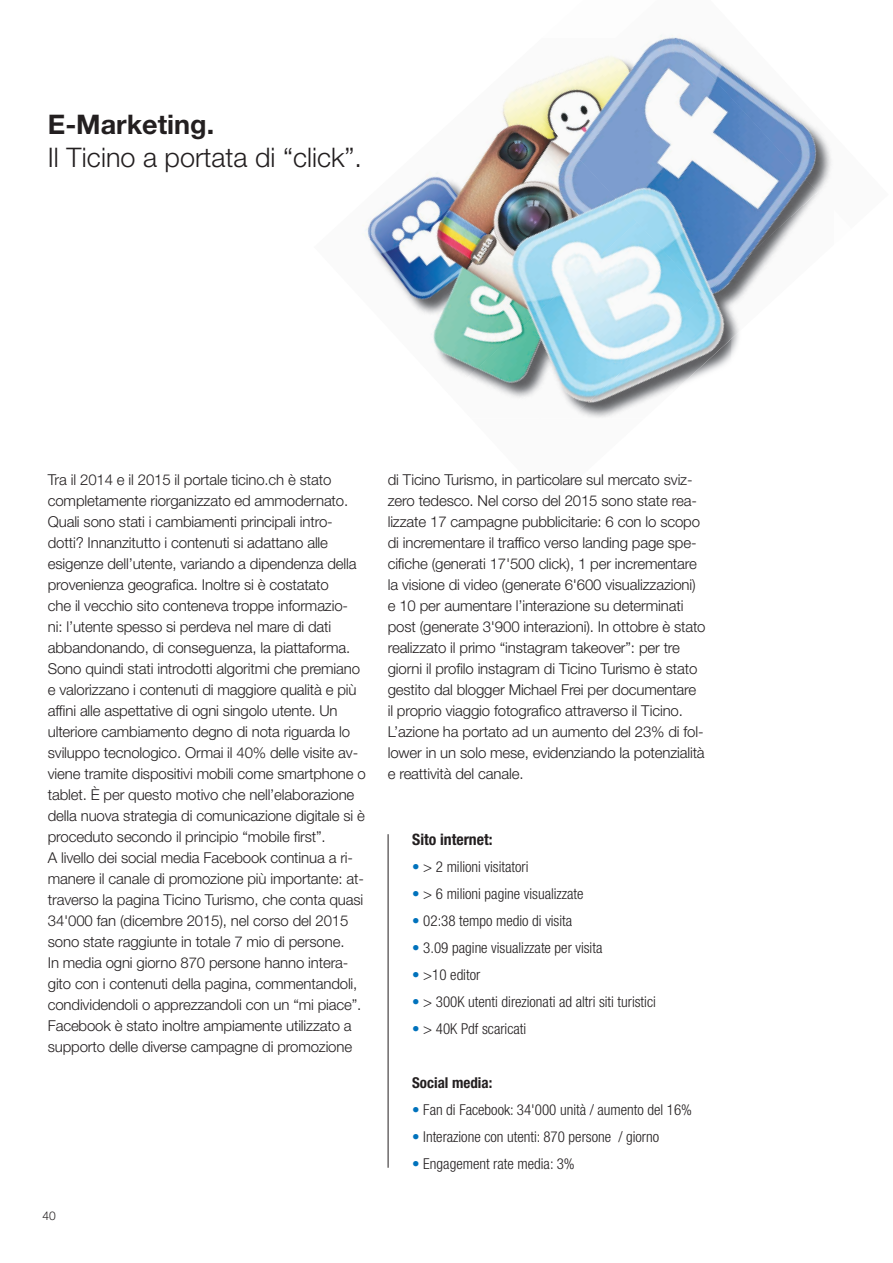
<style>
.page{position:relative;width:893px;height:1263px;background:#fff}
.page>*{position:absolute;margin:0;border:0;box-sizing:border-box;transform-origin:0 0}
.t1{font:300 27px "Helvetica Neue LT Pro";color:#231f20}
.t2{font:700 27px "Helvetica Neue LT Pro";color:#231f20}
.t3{font:700 condensed 15.75px "Helvetica Neue LT Pro";color:#231f20}
.t4{font:300 15px/21px "Helvetica Neue LT Pro";letter-spacing:-.01em;color:#231f20}
.t5{font:300 condensed 15px "Helvetica Neue LT Pro";color:#231f20}
.t6{font:700 condensed 15px "Helvetica Neue LT Pro";color:#231f20}
.t7{font:300 12px "Helvetica Neue LT Pro";color:#231f20}
.s1{color:#0072bc}
</style>
<div class="page">
<img style="left:362px;top:223px;width:8px;height:18px">
<img style="left:660px;top:34px;width:18px;height:4px">
<img style="left:370px;top:129px;width:132px;height:238px">
<img style="left:502px;top:38px;width:174px;height:184px">
<img style="left:676px;top:38px;width:156px;height:154px">
<img style="left:449px;top:222px;width:121px;height:183px">
<img style="left:570px;top:192px;width:250px;height:226px">
<hr style="left:388px;top:834px;width:1px;height:334px;background:#231f20">
<h1 class="t2" style="left:48px;top:107px;width:168px">E-Marketing.</h1>
<h1 class="t1" style="left:48px;top:140px;width:316px">Il Ticino a portata di “click”.</h1>
<p class="t4" style="left:48px;top:468px;width:319px">Tra il 2014 e il 2015 il portale ticino.ch è stato completamente riorganizzato ed ammodernato.<br>Quali sono stati i cambiamenti principali intro&shy;dotti? Innanzitutto i contenuti si adattano alle esigenze dell’utente, variando a dipendenza della provenienza geografica. Inoltre si è costatato<br>che il vecchio sito conteneva troppe informazio&shy;ni: l’utente spesso si perdeva nel mare di dati abbandonando, di conseguenza, la piattaforma.<br>Sono quindi stati introdotti algoritmi che premiano e valorizzano i contenuti di maggiore qualità e più affini alle aspettative di ogni singolo utente. Un ulteriore cambiamento degno di nota riguarda lo sviluppo tecnologico. Ormai il 40% delle visite av&shy;viene tramite dispositivi mobili come smartphone o tablet. È per questo motivo che nell’elaborazione della nuova strategia di comunicazione digitale si è proceduto secondo il principio “mobile first”.<br>A livello dei social media Facebook continua a ri&shy;manere il canale di promozione più importante: at&shy;traverso la pagina Ticino Turismo, che conta quasi 34'000 fan (dicembre 2015), nel corso del 2015 sono state raggiunte in totale 7 mio di persone.<br>In media ogni giorno 870 persone hanno intera&shy;gito con i contenuti della pagina, commentandoli, condividendoli o apprezzandoli con un “mi piace”.<br>Facebook è stato inoltre ampiamente utilizzato a supporto delle diverse campagne di promozione</p>
<p class="t4" style="left:388px;top:468px;width:319px">di Ticino Turismo, in particolare sul mercato sviz&shy;zero tedesco. Nel corso del 2015 sono state rea&shy;lizzate 17 campagne pubblicitarie: 6 con lo scopo di incrementare il traffico verso landing page spe&shy;cifiche (generati 17'500 click), 1 per incrementare la visione di video (generate 6'600 visualizzazioni) e 10 per aumentare l’interazione su determinati post (generate 3'900 interazioni). In ottobre è stato realizzato il primo “instagram takeover”: per tre giorni il profilo instagram di Ticino Turismo è stato gestito dal blogger Michael Frei per documentare<br>il proprio viaggio fotografico attraverso il Ticino.<br>L’azione ha portato ad un aumento del 23% di fol&shy;lower in un solo mese, evidenziando la potenzialità e reattività del canale.</p>
<p class="t3" style="left:412px;top:830px;width:82px">Sito internet:</p>
<p class="t5" style="left:412px;top:858px;width:118px"><span class="s1">•</span> &gt; 2 milioni visitatori</p>
<p class="t5" style="left:412px;top:885px;width:173px"><span class="s1">•</span> &gt; 6 milioni pagine visualizzate</p>
<p class="t5" style="left:412px;top:912px;width:162px"><span class="s1">•</span> 02:38 tempo medio di visita</p>
<p class="t5" style="left:412px;top:939px;width:192px"><span class="s1">•</span> 3.09 pagine visualizzate per visita</p>
<p class="t5" style="left:412px;top:966px;width:70px"><span class="s1">•</span> &gt;10 editor</p>
<p class="t5" style="left:412px;top:993px;width:245px"><span class="s1">•</span> &gt; 300K utenti direzionati ad altri siti turistici</p>
<p class="t5" style="left:412px;top:1020px;width:116px"><span class="s1">•</span> &gt; 40K Pdf scaricati</p>
<p class="t7" style="left:43px;top:1209px;width:15px">40</p>
<p class="t6" style="left:412px;top:1074px;width:82px">Social media:</p>
<p class="t5" style="left:412px;top:1101px;width:281px"><span class="s1">•</span> Fan di Facebook: 34'000 unità / aumento del 16%</p>
<p class="t5" style="left:412px;top:1128px;width:249px"><span class="s1">•</span> Interazione con utenti: 870 persone / giorno</p>
<p class="t5" style="left:412px;top:1155px;width:164px"><span class="s1">•</span> Engagement rate media: 3%</p>
</div>
